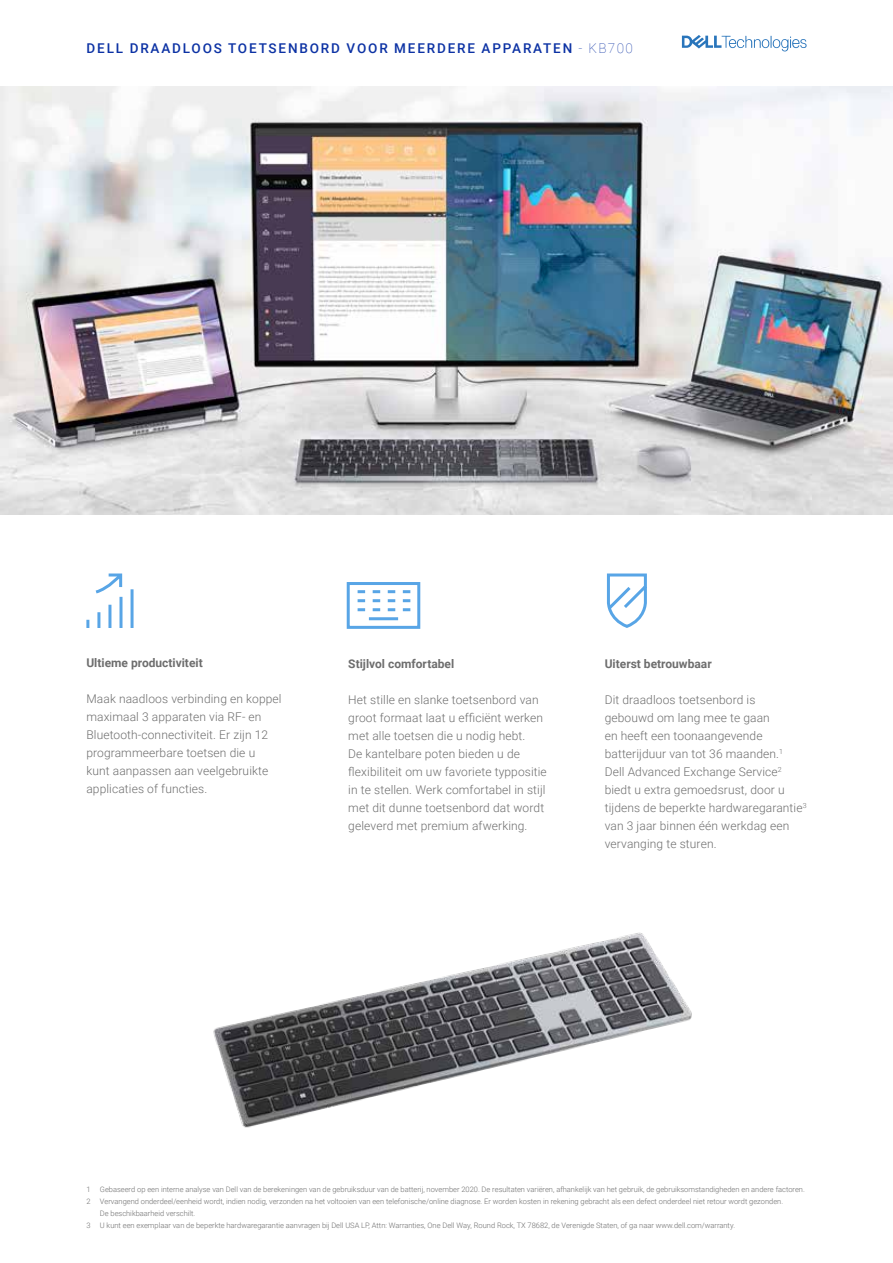
<style>
.page{position:relative;width:893px;height:1263px;background:#fff}
.page>*{position:absolute;margin:0;border:0;box-sizing:border-box;transform-origin:0 0}
.t1{font:500 13.5px "Roboto";letter-spacing:.135em;color:#0c32a4}
.t2{font:300 12px/18px "Roboto";letter-spacing:.01em;color:#6e6e6e}
.t3{font:700 12px "Roboto";color:#6e6e6e}
.t4{font:300 7.5px "Roboto";color:#6e6e6e}
.s1{font-weight:100}
</style>
<div class="page">
<img style="left:0;top:86px;width:893px;height:428px">
<img style="left:213px;top:932px;width:479px;height:196px">
<svg style="left:346px;top:582px;width:75px;height:47px"></svg>
<svg style="left:86px;top:573px;width:48px;height:55px"></svg>
<svg style="left:606px;top:573px;width:41px;height:55px"></svg>
<svg style="left:682px;top:35px;width:125px;height:16px"></svg>
<p class="t1" style="left:87px;top:39px;width:548px">DELL DRAADLOOS TOETSENBORD VOOR MEERDERE APPARATEN <span class="s1">- KB700</span></p>
<p class="t3" style="left:86px;top:655px;width:118px">Ultieme productiviteit</p>
<p class="t2" style="left:86px;top:690px;width:197px">Maak naadloos verbinding en koppel maximaal 3 apparaten via RF- en<br>Bluetooth-connectiviteit. Er zijn 12 programmeerbare toetsen die u<br>kunt aanpassen aan veelgebruikte applicaties of functies.</p>
<p class="t3" style="left:348px;top:655px;width:107px">Stijlvol comfortabel</p>
<p class="t2" style="left:348px;top:690px;width:200px">Het stille en slanke toetsenbord van groot formaat laat u efficiënt werken met alle toetsen die u nodig hebt.<br>De kantelbare poten bieden u de flexibiliteit om uw favoriete typpositie in te stellen. Werk comfortabel in stijl met dit dunne toetsenbord dat wordt geleverd met premium afwerking.</p>
<p class="t3" style="left:605px;top:655px;width:108px">Uiterst betrouwbaar</p>
<p class="t2" style="left:605px;top:690px;width:203px">Dit draadloos toetsenbord is gebouwd om lang mee te gaan<br>en heeft een toonaangevende batterijduur van tot 36 maanden.<sup>1<br></sup>Dell Advanced Exchange Service<sup>2 </sup>biedt u extra gemoedsrust, door u tijdens de beperkte hardwaregarantie<sup>3 </sup>van 3 jaar binnen één werkdag een vervanging te sturen.</p>
<p class="t4" style="left:86px;top:1184px;width:720px">1 Gebaseerd op een interne analyse van Dell van de berekeningen van de gebruiksduur van de batterij, november 2020. De resultaten variëren, afhankelijk van het gebruik, de gebruiksomstandigheden en andere factoren.</p>
<p class="t4" style="left:86px;top:1196px;width:698px">2 Vervangend onderdeel/eenheid wordt, indien nodig, verzonden na het voltooien van een telefonische/online diagnose. Er worden kosten in rekening gebracht als een defect onderdeel niet retour wordt gezonden.</p>
<p class="t4" style="left:100px;top:1208px;width:97px">De beschikbaarheid verschilt.</p>
<p class="t4" style="left:86px;top:1220px;width:650px">3 U kunt een exemplaar van de beperkte hardwaregarantie aanvragen bij Dell USA LP, Attn: Warranties, One Dell Way, Round Rock, TX 78682, de Verenigde Staten, of ga naar www.dell.com/warranty.</p>
</div>
